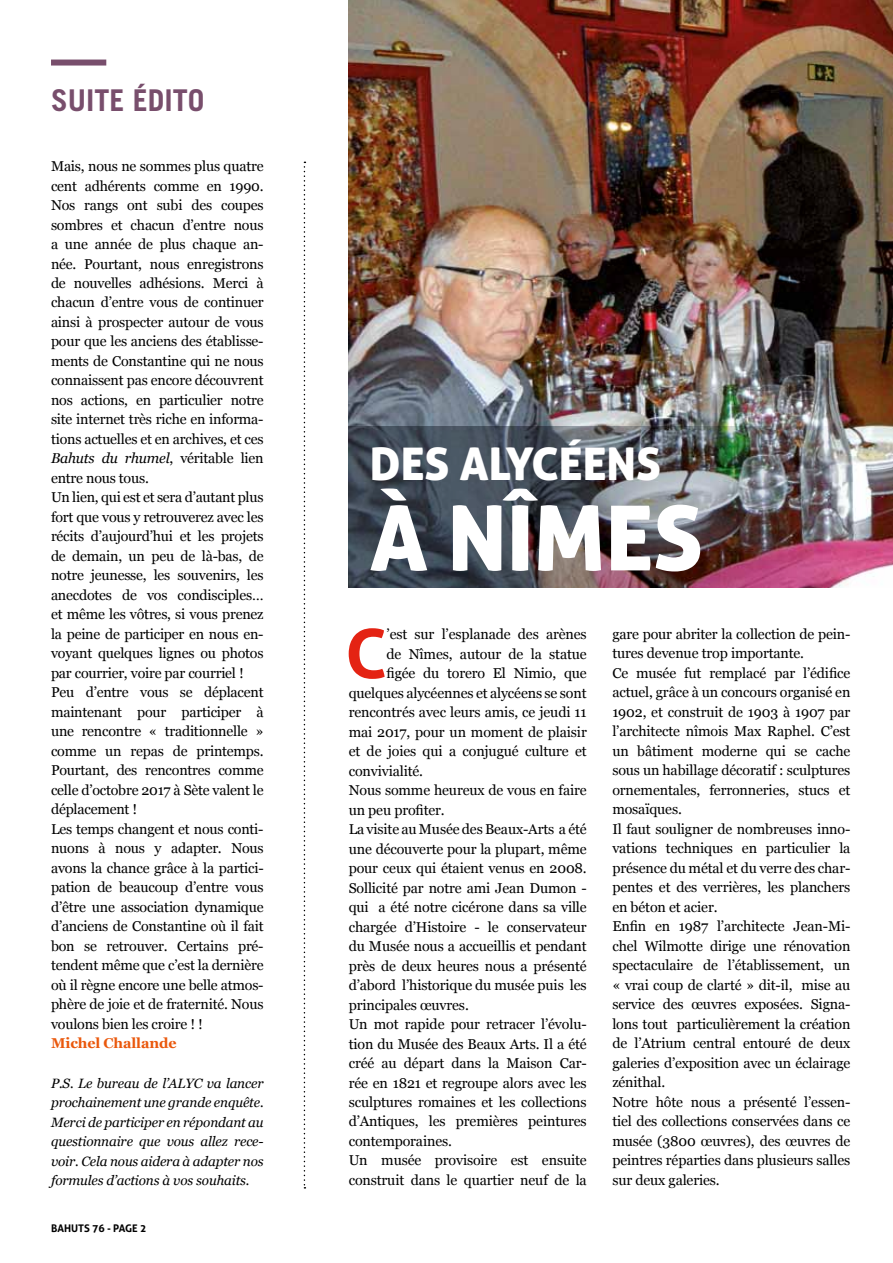
<style>
.page{position:relative;width:893px;height:1263px;background:#fff}
.page>*{position:absolute;margin:0;border:0;box-sizing:border-box;transform-origin:0 0}
.t1{font:90px "Aller Display";color:#fff}
.t2{font:700 68.25px "Aller";color:#e42313}
.t3{font:45px "Aller Display";color:#fff}
.t4{font:700 30px "Trade Gothic";color:#784e6c}
.t5{font:14.25px/19.5px "Georgia";letter-spacing:-.01em;color:#000}
.t6{font:700 14.25px "Georgia";letter-spacing:-.01em;color:#ea580c}
.t7{font:italic 13.5px/19.5px "Georgia";letter-spacing:-.01em;color:#000;text-align:justify}
.t8{font:700 10.5px "Aller";color:#000}
.s1{font-style:italic}
</style>
<div class="page">
<svg style="left:304px;top:162px;width:1px;height:1026px"></svg>
<img style="left:349px;top:0;width:544px;height:579px">
<div style="left:51px;top:60px;width:55px;height:6px;background:#784e6c"></div>
<img style="left:349px;top:426px;width:501px;height:162px">
<h3 class="t4" style="left:51px;top:82px;width:155px">SUITE ÉDITO</h3>
<p class="t5" style="left:51px;top:156px;width:214px">Mais, nous ne sommes plus quatre cent adhérents comme en 1990.<br>Nos rangs ont subi des coupes sombres et chacun d’entre nous a une année de plus chaque an&shy;née. Pourtant, nous enregistrons de nouvelles adhésions. Merci à chacun d’entre vous de continuer ainsi à prospecter autour de vous pour que les anciens des établisse&shy;ments de Constantine qui ne nous connaissent pas encore découvrent nos actions, en particulier notre site internet très riche en informa&shy;tions actuelles et en archives, et ces<br><span class="s1">Bahuts du rhumel</span>, véritable lien entre nous tous.<br>Un lien, qui est et sera d’autant plus fort que vous y retrouverez avec les récits d’aujourd’hui et les projets de demain, un peu de là-bas, de notre jeunesse, les souvenirs, les anecdotes de vos condisciples… et même les vôtres, si vous prenez la peine de participer en nous en&shy;voyant quelques lignes ou photos par courrier, voire par courriel !<br>Peu d’entre vous se déplacent maintenant pour participer à une rencontre « traditionnelle » comme un repas de printemps.<br>Pourtant, des rencontres comme celle d’octobre 2017 à Sète valent le déplacement !<br>Les temps changent et nous conti&shy;nuons à nous y adapter. Nous avons la chance grâce à la partici&shy;pation de beaucoup d’entre vous d’être une association dynamique d’anciens de Constantine où il fait bon se retrouver. Certains pré&shy;tendent même que c’est la dernière où il règne encore une belle atmos&shy;phère de joie et de fraternité. Nous voulons bien les croire ! !</p>
<p class="t6" style="left:51px;top:1033px;width:127px">Michel Challande</p>
<p class="t7" style="left:51px;top:1073px;width:214px">P.S. Le bureau de l’ALYC va lancer prochainement une grande enquête.<br>Merci de participer en répondant au questionnaire que vous allez rece&shy;voir. Cela nous aidera à adapter nos formules d’actions à vos souhaits.</p>
<p class="t8" style="left:51px;top:1222px;width:97px">BAHUTS 76 - PAGE 2</p>
<h3 class="t3" style="left:370px;top:436px;width:293px">DES ALYCÉENS</h3>
<h1 class="t1" style="left:370px;top:481px;width:335px">À NÎMES</h1>
<h2 class="t2" style="left:345px;top:612px;width:37px">C</h2>
<p class="t5" style="left:387px;top:624px;width:202px">’est sur l’esplanade des arènes</p>
<p class="t5" style="left:387px;top:643px;width:202px">de Nîmes, autour de la statue</p>
<p class="t5" style="left:387px;top:663px;width:202px">figée du torero El Nimio, que</p>
<p class="t5" style="left:349px;top:682px;width:240px">quelques alycéennes et alycéens se sont</p>
<p class="t5" style="left:349px;top:702px;width:240px">rencontrés avec leurs amis, ce jeudi 11</p>
<p class="t5" style="left:349px;top:721px;width:240px">mai 2017, pour un moment de plaisir</p>
<p class="t5" style="left:349px;top:741px;width:240px">et de joies qui a conjugué culture et</p>
<p class="t5" style="left:349px;top:760px;width:76px">convivialité.</p>
<p class="t5" style="left:349px;top:780px;width:240px">Nous somme heureux de vous en faire</p>
<p class="t5" style="left:349px;top:799px;width:98px">un peu profiter.</p>
<p class="t5" style="left:349px;top:819px;width:240px">La visite au Musée des Beaux-Arts a été</p>
<p class="t5" style="left:349px;top:838px;width:240px">une découverte pour la plupart, même</p>
<p class="t5" style="left:349px;top:858px;width:240px">pour ceux qui étaient venus en 2008.</p>
<p class="t5" style="left:349px;top:877px;width:240px">Sollicité par notre ami Jean Dumon -</p>
<p class="t5" style="left:349px;top:897px;width:240px">qui a été notre cicérone dans sa ville</p>
<p class="t5" style="left:349px;top:916px;width:240px">chargée d’Histoire - le conservateur</p>
<p class="t5" style="left:349px;top:936px;width:240px">du Musée nous a accueillis et pendant</p>
<p class="t5" style="left:349px;top:955px;width:240px">près de deux heures nous a présenté</p>
<p class="t5" style="left:349px;top:975px;width:240px">d’abord l’historique du musée puis les</p>
<p class="t5" style="left:349px;top:994px;width:122px">principales œuvres.</p>
<p class="t5" style="left:349px;top:1014px;width:240px">Un mot rapide pour retracer l’évolu-</p>
<p class="t5" style="left:349px;top:1033px;width:240px">tion du Musée des Beaux Arts. Il a été</p>
<p class="t5" style="left:349px;top:1053px;width:240px">créé au départ dans la Maison Car-</p>
<p class="t5" style="left:349px;top:1072px;width:240px">rée en 1821 et regroupe alors avec les</p>
<p class="t5" style="left:349px;top:1092px;width:240px">sculptures romaines et les collections</p>
<p class="t5" style="left:349px;top:1111px;width:240px">d’Antiques, les premières peintures</p>
<p class="t5" style="left:349px;top:1131px;width:105px">contemporaines.</p>
<p class="t5" style="left:349px;top:1150px;width:240px">Un musée provisoire est ensuite</p>
<p class="t5" style="left:349px;top:1170px;width:240px">construit dans le quartier neuf de la</p>
<p class="t5" style="left:612px;top:624px;width:240px">gare pour abriter la collection de pein&shy;tures devenue trop importante.<br>Ce musée fut remplacé par l’édifice actuel, grâce à un concours organisé en 1902, et construit de 1903 à 1907 par l’architecte nîmois Max Raphel. C’est un bâtiment moderne qui se cache sous un habillage décoratif : sculptures ornementales, ferronneries, stucs et mosaïques.<br>Il faut souligner de nombreuses inno&shy;vations techniques en particulier la présence du métal et du verre des char&shy;pentes et des verrières, les planchers en béton et acier.<br>Enfin en 1987 l’architecte Jean-Mi&shy;chel Wilmotte dirige une rénovation spectaculaire de l’établissement, un « vrai coup de clarté » dit-il, mise au service des œuvres exposées. Signa&shy;lons tout particulièrement la création de l’Atrium central entouré de deux galeries d’exposition avec un éclairage zénithal.<br>Notre hôte nous a présenté l’essen&shy;tiel des collections conservées dans ce musée (3800 œuvres), des œuvres de peintres réparties dans plusieurs salles sur deux galeries.</p>
</div>
